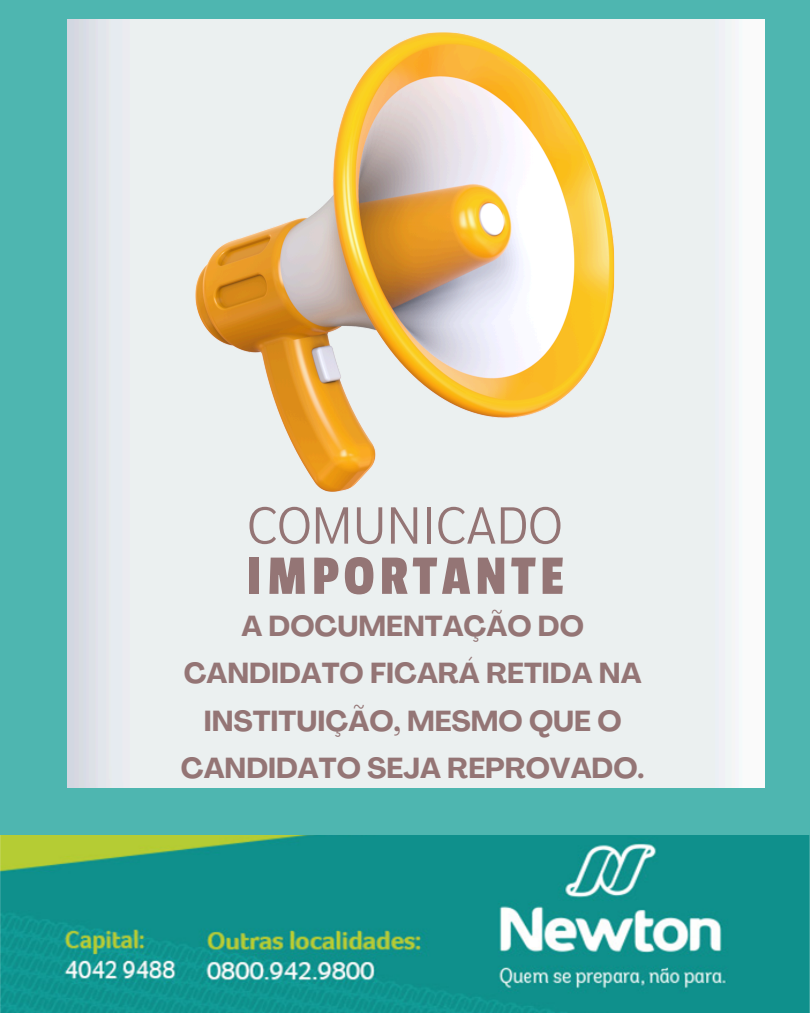
<style>
.page{position:relative;width:810px;height:1013px;background:#fff}
.page>*{position:absolute;margin:0;border:0;box-sizing:border-box;transform-origin:0 0}
.t1{font:58.3px "Passion One";letter-spacing:.08em;color:#947575}
.t2{font:300 51.9px "Sarabun";color:#947575}
.t3{font:700 28.5px/47.2px "Agrandir";color:#947575;text-align:center}
</style>
<div class="page">
<div style="left:0;top:0;width:810px;height:1012px;background:#4eb6b0"></div>
<img style="left:68px;top:19px;width:696px;height:768px">
<img style="left:195px;top:32px;width:419px;height:459px;border-radius:13px">
<img style="left:0;top:835px;width:810px;height:177px">
<h2 class="t2" style="left:248px;top:488px;width:316px">COMUNICADO</h2>
<h1 class="t1" style="left:246px;top:545px;width:319px">IMPORTANTE</h1>
<p class="t3" style="left:181px;top:605px;width:465px">A DOCUMENTAÇÃO DO<br>CANDIDATO FICARÁ RETIDA NA<br>INSTITUIÇÃO, MESMO QUE O<br>CANDIDATO SEJA REPROVADO.</p>
</div>
